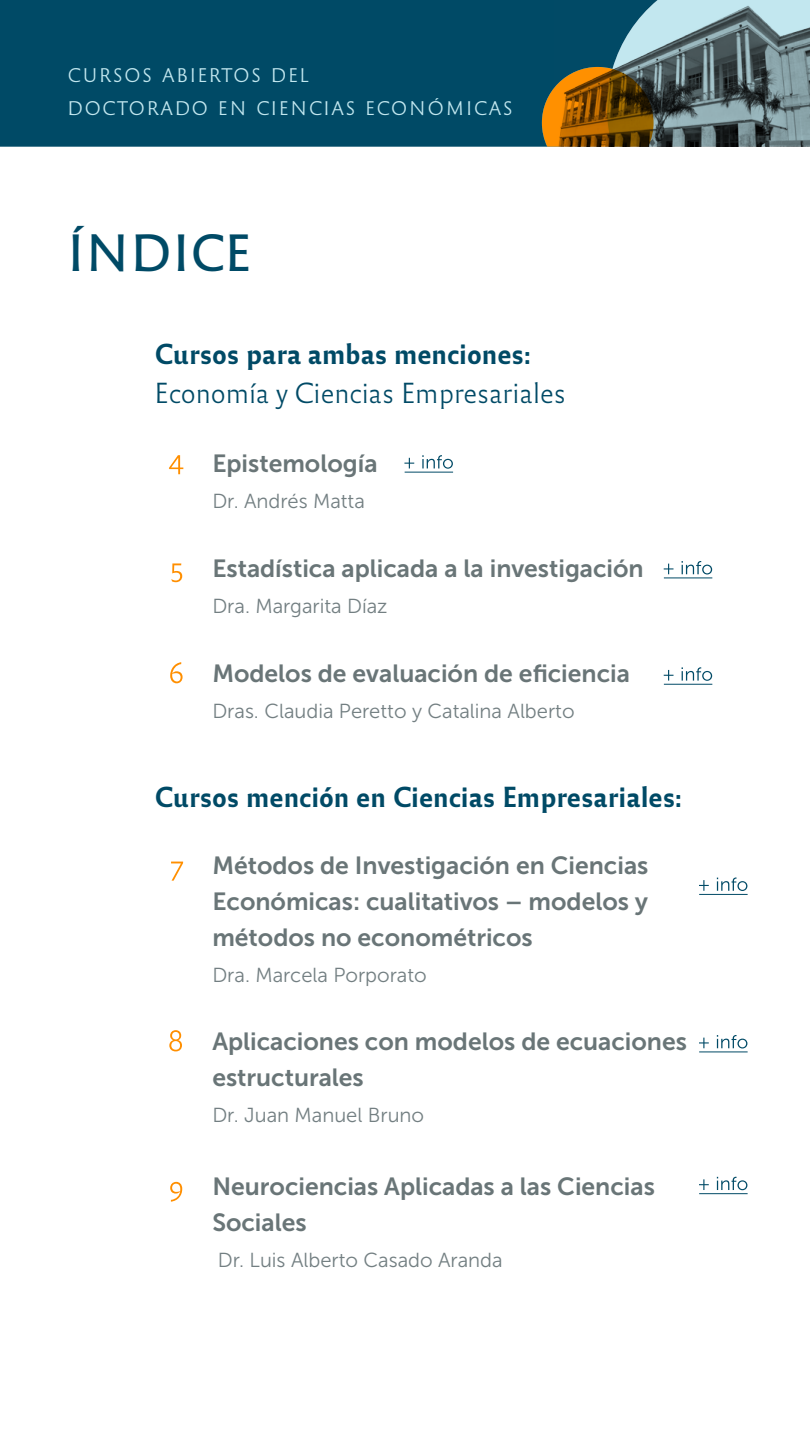
<style>
.page{position:relative;width:810px;height:1440px;background:#fff}
.page>*{position:absolute;margin:0;border:0;box-sizing:border-box;transform-origin:0 0}
.t1{font:48.75px "Reforma 2018 Gris";color:#004a66}
.t2{font:27px "Reforma 2018 Negra";color:#004a66}
.t3{font:27px "Reforma 2018 Blanca";color:#004a66}
.t4{font:24.75px/36px "Museo Sans 700";color:#697577}
.t5{font:20.25px "Museo Sans 300";color:#737f82}
.t6{font:18.38px/33.8px "Reforma 2018 Blanca";letter-spacing:.07em;color:#c2e7ef}
</style>
<div class="page">
<div style="left:0;top:0;width:542px;height:147px;background:#004a66"></div>
<svg style="left:542px;top:0;width:268px;height:147px"></svg>
<svg style="left:404px;top:458px;width:10px;height:10px"></svg>
<svg style="left:422px;top:455px;width:31px;height:14px"></svg>
<hr style="left:405px;top:472px;width:48px;height:1px;background:#004a66">
<svg style="left:664px;top:564px;width:10px;height:10px"></svg>
<svg style="left:682px;top:561px;width:30px;height:13px"></svg>
<hr style="left:664px;top:578px;width:48px;height:1px;background:#004a66">
<svg style="left:664px;top:670px;width:10px;height:11px"></svg>
<svg style="left:682px;top:667px;width:30px;height:14px"></svg>
<hr style="left:664px;top:684px;width:48px;height:1px;background:#004a66">
<svg style="left:699px;top:880px;width:10px;height:11px"></svg>
<svg style="left:717px;top:878px;width:30px;height:13px"></svg>
<hr style="left:699px;top:894px;width:49px;height:1px;background:#004a66">
<svg style="left:699px;top:1038px;width:10px;height:10px"></svg>
<svg style="left:717px;top:1035px;width:30px;height:13px"></svg>
<hr style="left:699px;top:1052px;width:49px;height:1px;background:#004a66">
<svg style="left:699px;top:1179px;width:10px;height:11px"></svg>
<svg style="left:717px;top:1177px;width:30px;height:13px"></svg>
<hr style="left:699px;top:1193px;width:49px;height:1px;background:#004a66">
<svg style="left:169px;top:455px;width:14px;height:19px"></svg>
<svg style="left:171px;top:563px;width:11px;height:19px"></svg>
<svg style="left:170px;top:662px;width:13px;height:21px"></svg>
<svg style="left:171px;top:862px;width:12px;height:19px"></svg>
<svg style="left:169px;top:1030px;width:13px;height:21px"></svg>
<svg style="left:170px;top:1182px;width:12px;height:20px"></svg>
<p class="t6" style="left:67px;top:58px;width:447px">CURSOS ABIERTOS DEL<br>DOCTORADO EN CIENCIAS ECONÓMICAS</p>
<h1 class="t1" style="left:67px;top:225px;width:185px">ÍNDICE</h1>
<p class="t2" style="left:154px;top:338px;width:378px">Cursos para ambas menciones:</p>
<p class="t3" style="left:154px;top:378px;width:413px">Economía y Ciencias Empresariales</p>
<p class="t4" style="left:212px;top:446px;width:167px">Epistemología</p>
<p class="t5" style="left:212px;top:491px;width:154px">Dr. Andrés Matta</p>
<p class="t4" style="left:212px;top:551px;width:433px">Estadística aplicada a la investigación</p>
<p class="t5" style="left:212px;top:595px;width:177px">Dra. Margarita Díaz</p>
<p class="t4" style="left:212px;top:656px;width:419px">Modelos de evaluación de eficiencia</p>
<p class="t5" style="left:212px;top:700px;width:364px">Dras. Claudia Peretto y Catalina Alberto</p>
<p class="t2" style="left:154px;top:781px;width:529px">Cursos mención en Ciencias Empresariales:</p>
<p class="t4" style="left:212px;top:848px;width:438px;text-align:justify">Métodos de Investigación en Ciencias Económicas: cualitativos – modelos y métodos no econométricos</p>
<p class="t5" style="left:212px;top:964px;width:216px">Dra. Marcela Porporato</p>
<p class="t4" style="left:212px;top:1024px;width:476px">Aplicaciones con modelos de ecuaciones estructurales</p>
<p class="t5" style="left:212px;top:1104px;width:213px">Dr. Juan Manuel Bruno</p>
<p class="t4" style="left:212px;top:1168px;width:444px">Neurociencias Aplicadas a las Ciencias<br>Sociales</p>
<p class="t5" style="left:218px;top:1249px;width:286px">Dr. Luis Alberto Casado Aranda</p>
</div>
